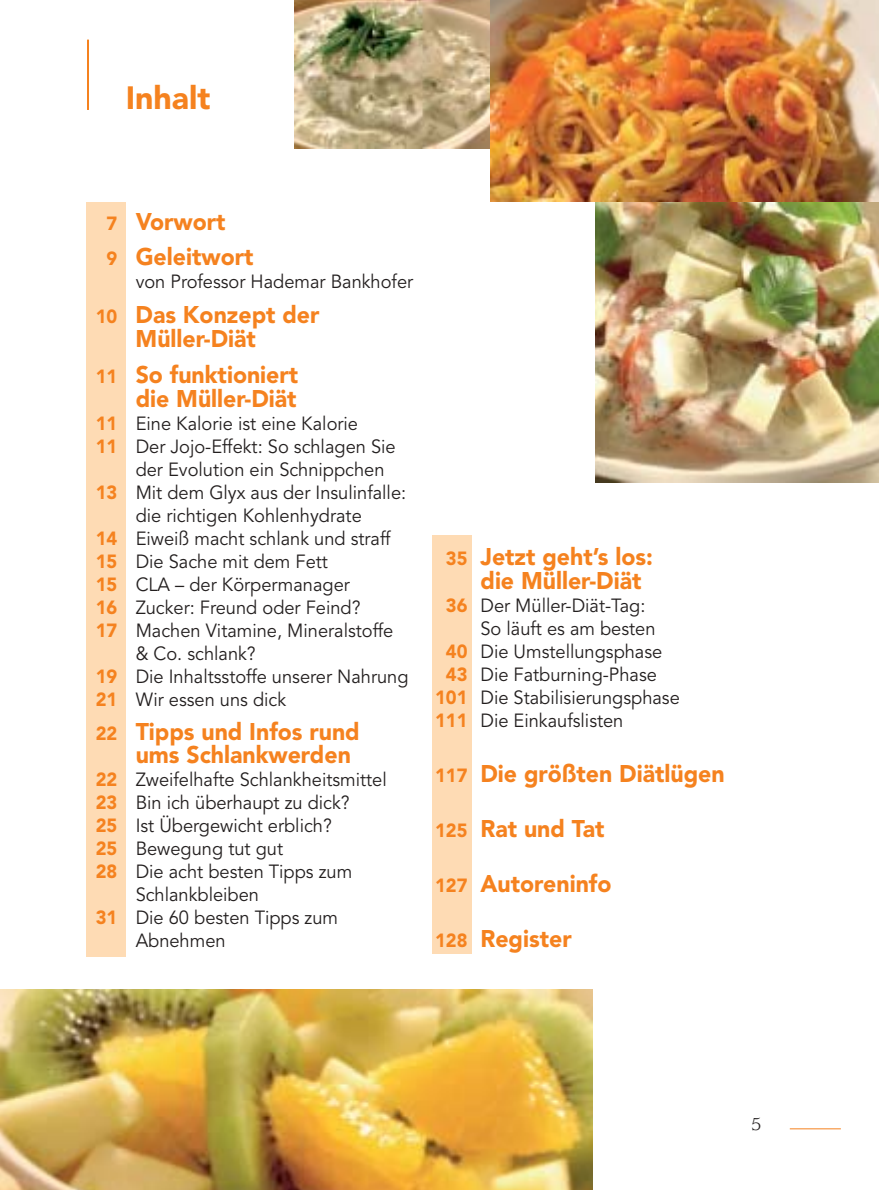
<style>
.page{position:relative;width:879px;height:1190px;background:#fff}
.page>*{position:absolute;margin:0;border:0;box-sizing:border-box;transform-origin:0 0}
.t1{font:900 32px "Avenir";color:#f5821f}
.t2{font:900 24px/24px "Avenir";color:#f5821f;scale:.96 1}
.t3{font:19px "Avenir";color:#231f1f;scale:.96 1}
.t4{font:19px "Usherwood";color:#231f1f}
.s1{font-size:19px}
.s2{font-weight:900;color:#f5821f}
</style>
<div class="page">
<img style="left:0;top:0;width:878px;height:1190px">
<h1 class="t1" style="left:126px;top:85px;width:86px">Inhalt</h1>
<p class="t2" style="left:106px;top:205px;width:154px;line-height:35.4px"><span class="s1">7</span> Vorwort<br><span class="s1">9</span> Geleitwort</p>
<p class="t3" style="left:136px;top:273px;width:290px">von Professor Hademar Bankhofer</p>
<p class="t2" style="left:135px;top:305px;width:193px;text-indent:-40px"><span class="s1">10</span> Das Konzept der<br>Müller-Diät</p>
<p class="t2" style="left:96px;top:364px;width:212px;text-align:right"><span class="s1">11</span> So funktioniert die Müller-Diät</p>
<p class="t3" style="left:96px;top:415px;width:275px"><span class="s2">11</span> Eine Kalorie ist eine Kalorie</p>
<p class="t3" style="left:96px;top:438px;width:314px"><span class="s2">11</span> Der Jojo-Effekt: So schlagen Sie</p>
<p class="t3" style="left:136px;top:461px;width:260px">der Evolution ein Schnippchen</p>
<p class="t3" style="left:96px;top:484px;width:325px"><span class="s2">13</span> Mit dem Glyx aus der Insulinfalle:</p>
<p class="t3" style="left:136px;top:507px;width:237px">die richtigen Kohlenhydrate</p>
<p class="t3" style="left:96px;top:530px;width:308px"><span class="s2">14</span> Eiweiß macht schlank und straff</p>
<p class="t3" style="left:96px;top:553px;width:243px"><span class="s2">15</span> Die Sache mit dem Fett</p>
<p class="t3" style="left:96px;top:576px;width:266px"><span class="s2">15</span> CLA – der Körpermanager</p>
<p class="t3" style="left:96px;top:599px;width:277px"><span class="s2">16</span> Zucker: Freund oder Feind?</p>
<p class="t3" style="left:96px;top:622px;width:311px"><span class="s2">17</span> Machen Vitamine, Mineralstoffe</p>
<p class="t3" style="left:136px;top:645px;width:126px">&amp; Co. schlank?</p>
<p class="t3" style="left:96px;top:668px;width:327px"><span class="s2">19</span> Die Inhaltsstoffe unserer Nahrung</p>
<p class="t3" style="left:96px;top:691px;width:200px"><span class="s2">21</span> Wir essen uns dick</p>
<p class="t2" style="left:136px;top:722px;width:235px;line-height:23px;text-indent:-40px"><span class="s1">22</span> Tipps und Infos rund ums Schlankwerden</p>
<p class="t3" style="left:96px;top:771px;width:304px"><span class="s2">22</span> Zweifelhafte Schlankheitsmittel</p>
<p class="t3" style="left:96px;top:794px;width:266px"><span class="s2">23</span> Bin ich überhaupt zu dick?</p>
<p class="t3" style="left:96px;top:817px;width:247px"><span class="s2">25</span> Ist Übergewicht erblich?</p>
<p class="t3" style="left:96px;top:840px;width:196px"><span class="s2">25</span> Bewegung tut gut</p>
<p class="t3" style="left:96px;top:863px;width:268px"><span class="s2">28</span> Die acht besten Tipps zum</p>
<p class="t3" style="left:136px;top:886px;width:130px">Schlankbleiben</p>
<p class="t3" style="left:96px;top:909px;width:254px"><span class="s2">31</span> Die 60 besten Tipps zum</p>
<p class="t3" style="left:136px;top:932px;width:95px">Abnehmen</p>
<p class="t2" style="left:480px;top:547px;width:181px;text-indent:-35px"><span class="s1">35</span> Jetzt geht’s los: die Müller-Diät</p>
<p class="t3" style="left:445px;top:598px;width:209px"><span class="s2">36</span> Der Müller-Diät-Tag:</p>
<p class="t3" style="left:480px;top:621px;width:184px">So läuft es am besten</p>
<p class="t3" style="left:445px;top:644px;width:227px"><span class="s2">40</span> Die Umstellungsphase</p>
<p class="t3" style="left:445px;top:667px;width:221px"><span class="s2">43</span> Die Fatburning-Phase</p>
<p class="t3" style="left:435px;top:690px;width:256px"><span class="s2">101</span> Die Stabilisierungsphase</p>
<p class="t3" style="left:435px;top:713px;width:198px"><span class="s2">111</span> Die Einkaufslisten</p>
<p class="t2" style="left:435px;top:763px;width:303px"><span class="s1">117</span> Die größten Diätlügen</p>
<p class="t2" style="left:435px;top:818px;width:178px"><span class="s1">125</span> Rat und Tat</p>
<p class="t2" style="left:435px;top:873px;width:185px"><span class="s1">127</span> Autoreninfo</p>
<p class="t2" style="left:435px;top:929px;width:144px"><span class="s1">128</span> Register</p>
<p class="t4" style="left:750px;top:1117px;width:12px">5</p>
</div>
